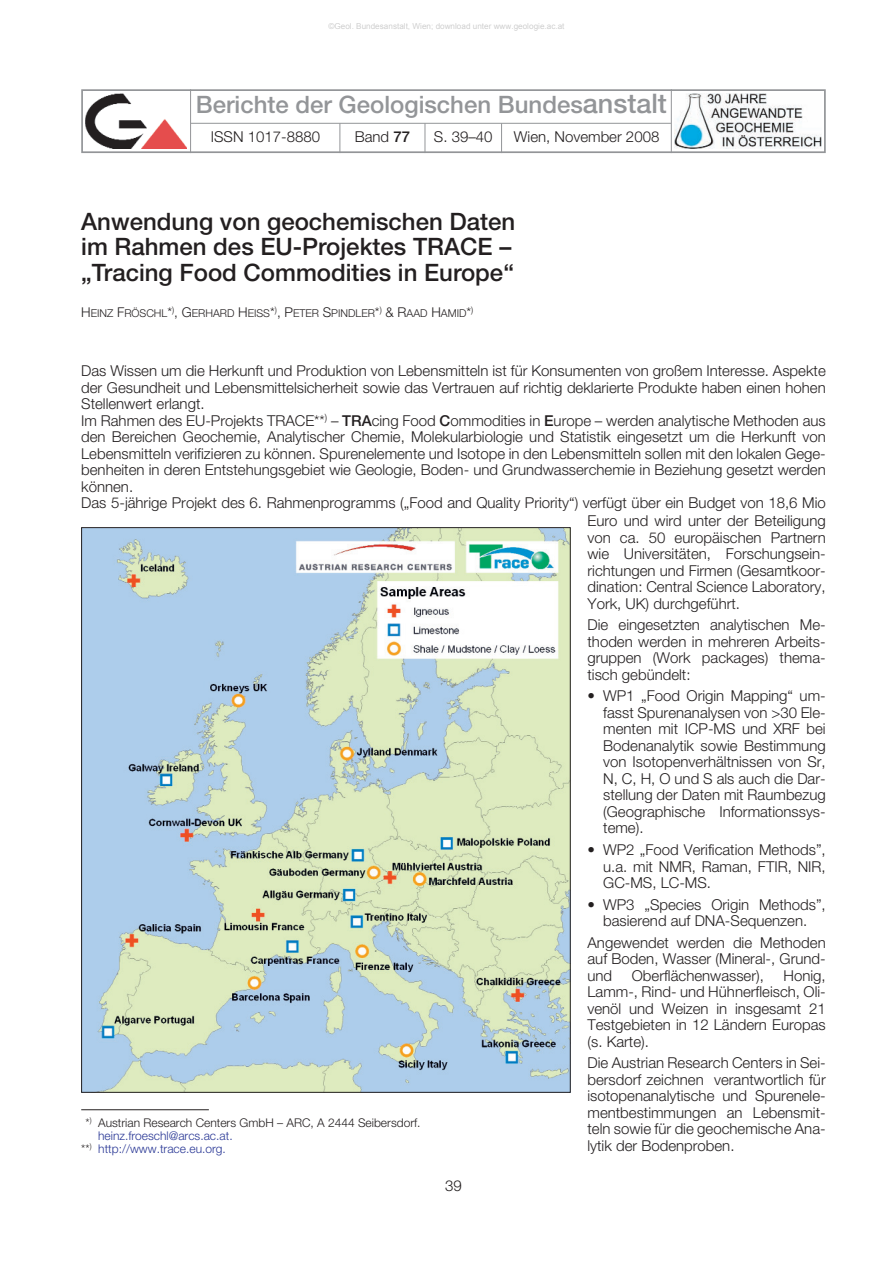
<style>
.page{position:relative;width:893px;height:1263px;background:#fff}
.page>*{position:absolute;margin:0;border:0;box-sizing:border-box;transform-origin:0 0}
.t1{font:500 24px/25.5px "Helvetica Neue";color:#231f20}
.t2{font:500 24px "Helvetica Neue";color:#939598}
.t3{font:300 15px/16.5px "Helvetica Neue";color:#231f20;text-align:justify}
.t4{font:300 12px "Helvetica Neue";color:#293795}
.t5{font:300 12px "Helvetica Neue";color:#231f20}
.t6{font:300 10.8px "Helvetica Neue";color:#231f20}
.t7{font:8.1px "Arial";color:rgb(0 0 0/.2)}
.s1{font-size:27px}
.s2{font-weight:500}
.s3{font-size:13.5px}
.s4{color:#fff}
.s5{color:#231f20}
</style>
<div class="page">
<div style="left:81px;top:89px;width:744px;height:64px;border:2px solid #939598"></div>
<img style="left:83px;top:529px;width:485px;height:562px">
<img style="left:85px;top:94px;width:101px;height:54px">
<img style="left:674px;top:94px;width:147px;height:55px">
<hr style="left:191px;top:123px;width:480px;height:1px;background:#939598">
<hr style="left:190px;top:89px;width:1px;height:64px;background:#939598">
<hr style="left:339px;top:123px;width:1px;height:30px;background:#939598">
<hr style="left:424px;top:123px;width:1px;height:30px;background:#939598">
<hr style="left:501px;top:123px;width:1px;height:30px;background:#939598">
<hr style="left:671px;top:89px;width:1px;height:64px;background:#939598">
<hr style="left:81px;top:1110px;width:128px;height:1px;background:#231f20">
<p class="t7" style="left:328px;top:21px;width:237px">©Geol. Bundesanstalt, Wien; download unter www.geologie.ac.at</p>
<h1 class="t2" style="left:196px;top:96px;width:472px">Berichte der Geologischen Bundes<span class="s1">anstalt</span></h1>
<p class="t3" style="left:211px;top:130px;width:111px">ISSN 1017-8880</p>
<p class="t3" style="left:355px;top:130px;width:57px">Band <span class="s2">77</span></p>
<p class="t3" style="left:434px;top:130px;width:60px">S. 39–40</p>
<p class="t3" style="left:514px;top:130px;width:147px">Wien, November 2008</p>
<h1 class="t1" style="left:81px;top:211px;width:435px">Anwendung von geochemischen Daten im Rahmen des EU-Projektes TRACE – „Tracing Food Commodities in Europe“</h1>
<p class="t6" style="left:81px;top:310px;width:393px"><span class="s3">H</span>EINZ <span class="s3">F</span>RÖSCHL<span class="s3">*</span><sup>)</sup><span class="s3">, G</span>ERHARD <span class="s3">H</span>EISS<span class="s3">*</span><sup>)</sup><span class="s3">, P</span>ETER <span class="s3">S</span>PINDLER<span class="s3">*</span><sup>)</sup> <span class="s3">&amp; R</span>AAD <span class="s3">H</span>AMID<span class="s3">*</span><sup>)</sup></p>
<p class="t3" style="left:81px;top:364px;width:746px">Das Wissen um die Herkunft und Produktion von Lebensmitteln ist für Konsumenten von großem Interesse. Aspekte</p>
<p class="t3" style="left:81px;top:381px;width:746px">der Gesundheit und Lebensmittelsicherheit sowie das Vertrauen auf richtig deklarierte Produkte haben einen hohen</p>
<p class="t3" style="left:81px;top:397px;width:125px">Stellenwert erlangt.</p>
<p class="t3" style="left:81px;top:414px;width:746px">Im Rahmen des EU-Projekts TRACE**<sup>)</sup> – <span class="s2">TRA</span>cing Food <span class="s2">C</span>ommodities in <span class="s2">E</span>urope – werden analytische Methoden aus</p>
<p class="t3" style="left:81px;top:430px;width:746px">den Bereichen Geochemie, Analytischer Chemie, Molekularbiologie und Statistik eingesetzt um die Herkunft von</p>
<p class="t3" style="left:81px;top:447px;width:746px">Lebensmitteln verifizieren zu können. Spurenelemente und Isotope in den Lebensmitteln sollen mit den lokalen Gege-</p>
<p class="t3" style="left:81px;top:463px;width:746px">benheiten in deren Entstehungsgebiet wie Geologie, Boden- und Grundwasserchemie in Beziehung gesetzt werden</p>
<p class="t3" style="left:81px;top:480px;width:53px">können.</p>
<p class="t3" style="left:81px;top:496px;width:746px">Das 5-jährige Projekt des 6. Rahmenprogramms („Food and Quality Priority“) verfügt über ein Budget von 18,6 Mio</p>
<p class="t3" style="left:587px;top:514px;width:240px">Euro und wird unter der Beteiligung</p>
<p class="t3" style="left:587px;top:530px;width:240px">von ca. 50 europäischen Partnern</p>
<p class="t3" style="left:587px;top:547px;width:240px">wie Universitäten, Forschungsein-</p>
<p class="t3" style="left:587px;top:563px;width:240px">richtungen und Firmen (Gesamtkoor-</p>
<p class="t3" style="left:587px;top:580px;width:240px">dination: Central Science Laboratory,</p>
<p class="t3" style="left:587px;top:596px;width:154px">York, UK) durchgeführt.</p>
<p class="t3" style="left:587px;top:618px;width:240px">Die eingesetzten analytischen Me&shy;thoden werden in mehreren Arbeits&shy;gruppen (Work packages) thema&shy;tisch gebündelt:</p>
<p class="t3" style="left:603px;top:689px;width:224px;text-indent:-16px">• WP1 „Food Origin Mapping“ um&shy;fasst Spurenanalysen von &gt;30 Ele&shy;menten mit ICP-MS und XRF bei Bodenanalytik sowie Bestimmung von Isotopenverhältnissen von Sr, N, C, H, O und S als auch die Dar&shy;stellung der Daten mit Raumbezug (Geographische Informationssys&shy;teme).</p>
<p class="t3" style="left:603px;top:843px;width:224px;text-indent:-16px">• WP2 „Food Verification Methods”, u.a. mit NMR, Raman, FTIR, NIR, GC-MS, LC-MS.</p>
<p class="t3" style="left:587px;top:898px;width:240px;text-align:center">• WP3 „Species Origin Methods”, basierend auf DNA-Sequenzen.</p>
<p class="t3" style="left:587px;top:936px;width:240px">Angewendet werden die Methoden auf Boden, Wasser (Mineral-, Grund&shy;und</p>
<p class="t3" style="left:631px;top:969px;width:133px">Oberflächenwasser),</p>
<p class="t3" style="left:587px;top:969px;width:240px;text-indent:196px">Honig, Lamm-, Rind- und Hühnerfleisch, Oli&shy;venöl und Weizen in insgesamt 21<br>Testgebieten in 12 Ländern Europas (s. Karte).</p>
<p class="t3" style="left:587px;top:1056px;width:240px">Die Austrian Research Centers in Sei&shy;bersdorf zeichnen verantwortlich für isotopenanalytische und Spurenele&shy;mentbestimmungen an Lebensmit&shy;teln sowie für die geochemische Ana&shy;lytik der Bodenproben.</p>
<p class="t5" style="left:81px;top:1118px;width:341px"><span class="s4">*</span>*<sup>)</sup> Austrian Research Centers GmbH – ARC, A 2444 Seibersdorf.</p>
<p class="t4" style="left:98px;top:1131px;width:136px">heinz.froeschl@arcs.ac.at.</p>
<p class="t4" style="left:81px;top:1144px;width:146px"><span class="s5">**</span><sup>)</sup> http://www.trace.eu.org.</p>
<p class="t3" style="left:445px;top:1178px;width:18px">39</p>
</div>
